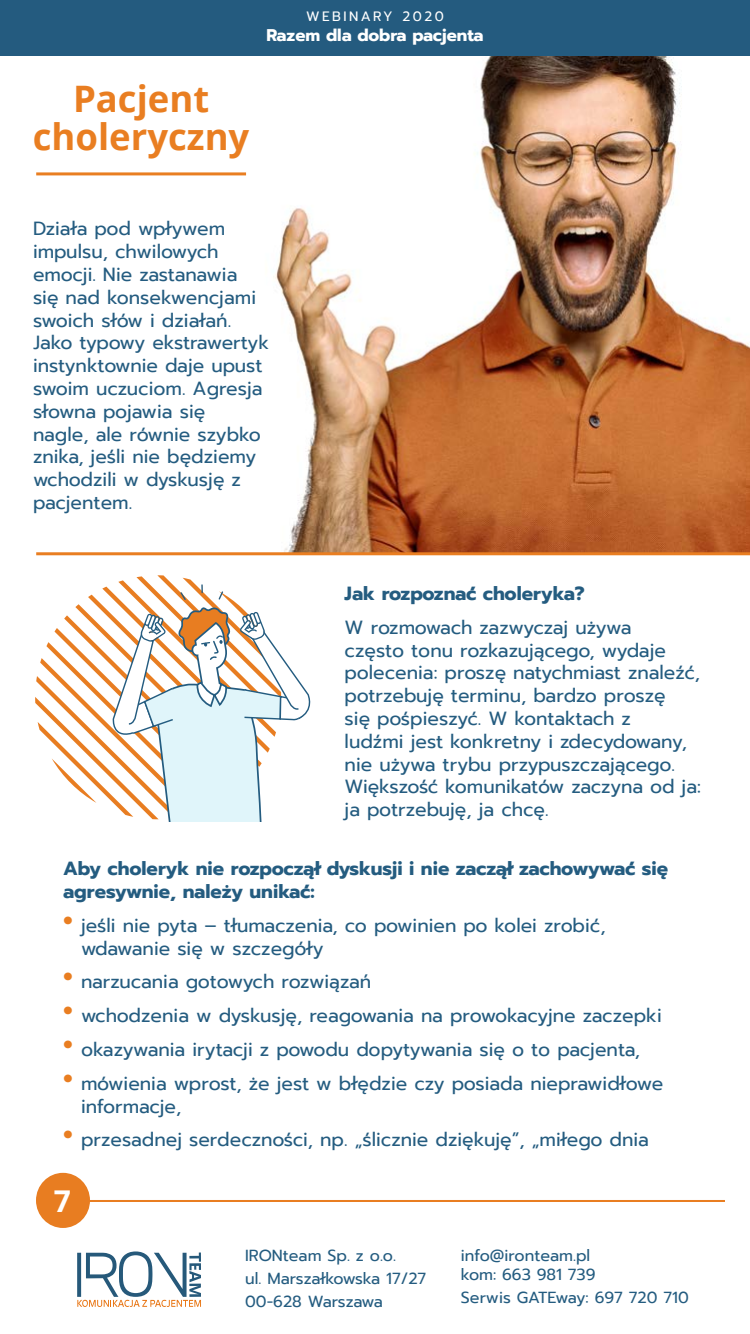
<style>
.page{position:relative;width:750px;height:1334px;background:#fff}
.page>*{position:absolute;margin:0;border:0;box-sizing:border-box;transform-origin:0 0}
.t1{font:700 36.5px/38.4px "Open Sans";color:#e97e21;text-align:center}
.t2{font:700 30px "Open Sans";color:#fff}
.t3{font:19px/22.8px "Prompt";color:#245c80}
.t4{font:700 19px/22.8px "Prompt";color:#245c80}
.t5{font:700 16.9px "Prompt";color:#fff}
.t6{font:16px/23.2px "Prompt";color:#245c80}
.t7{font:13.5px "Prompt";letter-spacing:.18em;color:#fff}
.s1{font-weight:700;font-size:38px;color:#e97e21}
</style>
<div class="page">
<img style="left:105px;top:56px;width:645px;height:496px">
<div style="left:0;top:1px;width:750px;height:55px;background:#245b7f"></div>
<hr style="left:79px;top:1200px;width:646px;height:3px;background:#e97e21">
<div style="left:36px;top:1173px;width:54px;height:55px;background:#e87d21;border-radius:50%"></div>
<svg style="left:77px;top:1251px;width:124px;height:56px"></svg>
<hr style="left:36px;top:172px;width:210px;height:3px;background:#e97e21">
<hr style="left:36px;top:552px;width:714px;height:3px;background:#e97e21">
<svg style="left:35px;top:575px;width:276px;height:247px"></svg>
<h1 class="t1" style="left:33px;top:79px;width:218px">Pacjent choleryczny</h1>
<p class="t7" style="left:306px;top:6px;width:139px">WEBINARY 2020</p>
<p class="t5" style="left:266px;top:22px;width:219px">Razem dla dobra pacjenta</p>
<p class="t3" style="left:33px;top:217px;width:238px">Działa pod wpływem impulsu, chwilowych emocji. Nie zastanawia<br>się nad konsekwencjami swoich słów i działań.<br>Jako typowy ekstrawertyk instynktownie daje upust swoim uczuciom. Agresja słowna pojawia się<br>nagle, ale równie szybko znika, jeśli nie będziemy wchodzili w dyskusję z pacjentem.</p>
<p class="t4" style="left:345px;top:582px;width:242px">Jak rozpoznać choleryka?</p>
<p class="t3" style="left:345px;top:616px;width:358px">W rozmowach zazwyczaj używa<br>często tonu rozkazującego, wydaje polecenia: proszę natychmiast znaleźć, potrzebuję terminu, bardzo proszę<br>się pośpieszyć. W kontaktach z<br>ludźmi jest konkretny i zdecydowany, nie używa trybu przypuszczającego.<br>Większość komunikatów zaczyna od ja: ja potrzebuję, ja chcę.</p>
<p class="t4" style="left:63px;top:857px;width:607px">Aby choleryk nie rozpoczął dyskusji i nie zaczął zachowywać się agresywnie, należy unikać:</p>
<p class="t3" style="left:81px;top:914px;width:526px;text-indent:-18px"><span class="s1">•</span> jeśli nie pyta – tłumaczenia, co powinien po kolei zrobić, wdawanie się w szczegóły</p>
<p class="t3" style="left:63px;top:970px;width:310px"><span class="s1">•</span> narzucania gotowych rozwiązań</p>
<p class="t3" style="left:63px;top:1004px;width:600px"><span class="s1">•</span> wchodzenia w dyskusję, reagowania na prowokacyjne zaczepki</p>
<p class="t3" style="left:63px;top:1038px;width:579px"><span class="s1">•</span> okazywania irytacji z powodu dopytywania się o to pacjenta,</p>
<p class="t3" style="left:81px;top:1072px;width:584px;text-indent:-18px"><span class="s1">•</span> mówienia wprost, że jest w błędzie czy posiada nieprawidłowe informacje,</p>
<p class="t3" style="left:63px;top:1128px;width:588px"><span class="s1">•</span> przesadnej serdeczności, np. „ślicznie dziękuję”, „miłego dnia</p>
<h2 class="t2" style="left:54px;top:1180px;width:19px">7</h2>
<p class="t6" style="left:245px;top:1244px;width:183px">IRONteam Sp. z o.o.<br>ul. Marszałkowska 17/27<br>00-628 Warszawa</p>
<p class="t6" style="left:461px;top:1246px;width:136px;line-height:19.2px">info@ironteam.pl kom: 663 981 739</p>
<p class="t6" style="left:461px;top:1286px;width:229px">Serwis GATEway: 697 720 710</p>
</div>
